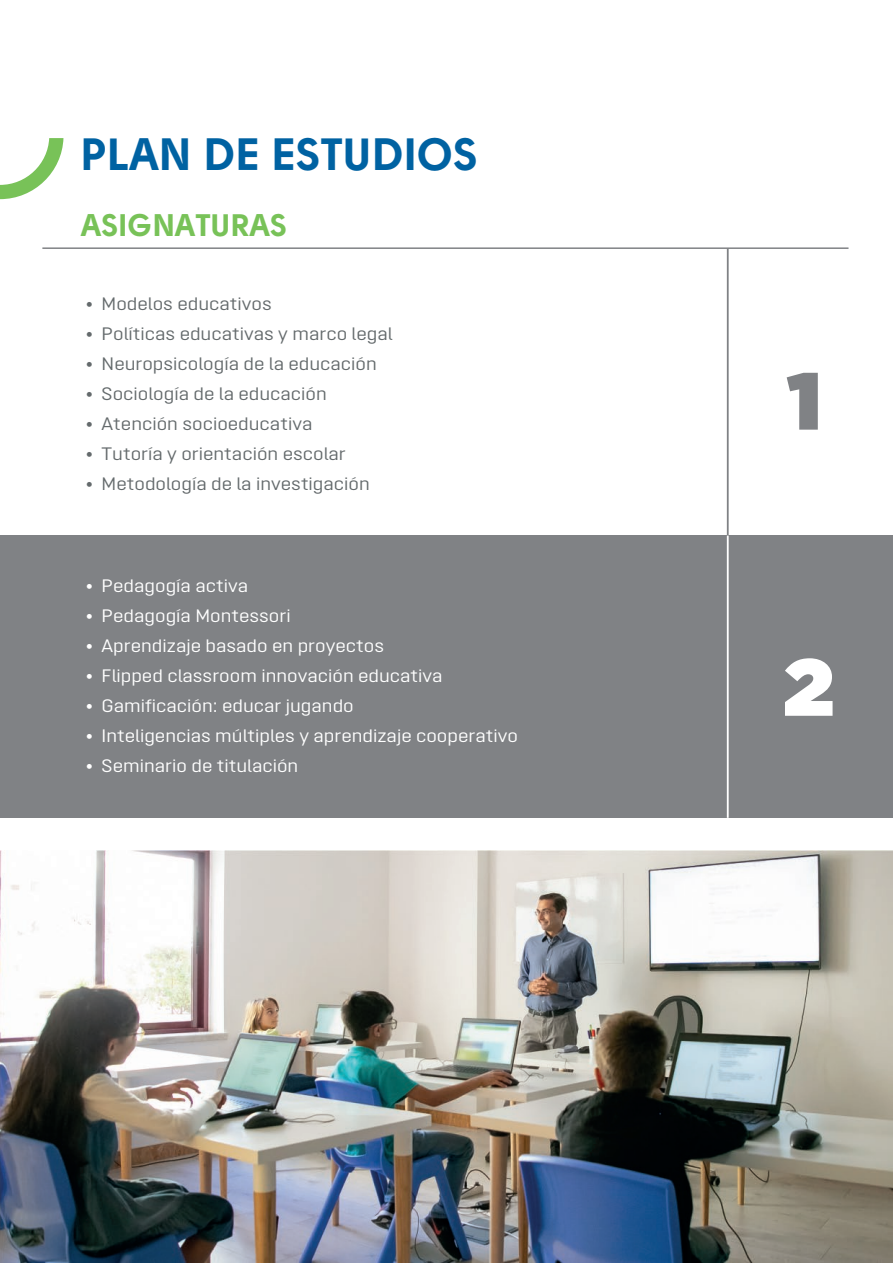
<style>
.page{position:relative;width:893px;height:1263px;background:#fff}
.page>*{position:absolute;margin:0;border:0;box-sizing:border-box;transform-origin:0 0}
.t1{font:900 80.7px "Gotham";color:#808285}
.t2{font:900 80.7px "Gotham";color:#fff}
.t3{font:45px "Solomon Sans Bold";color:#0062a2}
.t4{font:31.05px "Solomon Sans Bold";color:#78c258}
.t5{font:18px "Opinion Pro Extended";color:#fff}
.t6{font:18px "Opinion Pro Extended";color:#646a6c}
</style>
<div class="page">
<div style="left:0;top:536px;width:893px;height:282px;background:#808285"></div>
<hr style="left:42px;top:247px;width:806px;height:2px;background:#808285">
<hr style="left:727px;top:248px;width:2px;height:318px;background:#808285">
<hr style="left:727px;top:536px;width:2px;height:282px;background:#fff">
<svg style="left:0;top:138px;width:63px;height:61px"></svg>
<img style="left:0;top:850px;width:893px;height:413px">
<h2 class="t3" style="left:81px;top:128px;width:399px">PLAN DE ESTUDIOS</h2>
<h3 class="t4" style="left:82px;top:207px;width:207px">ASIGNATURAS</h3>
<p class="t6" style="left:86px;top:293px;width:188px">• Modelos educativos</p>
<p class="t6" style="left:86px;top:323px;width:308px">• Políticas educativas y marco legal</p>
<p class="t6" style="left:86px;top:353px;width:293px">• Neuropsicología de la educación</p>
<p class="t6" style="left:86px;top:383px;width:243px">• Sociología de la educación</p>
<p class="t6" style="left:86px;top:413px;width:228px">• Atención socioeducativa</p>
<p class="t6" style="left:86px;top:443px;width:262px">• Tutoría y orientación escolar</p>
<p class="t6" style="left:86px;top:473px;width:286px">• Metodología de la investigación</p>
<p class="t5" style="left:86px;top:576px;width:164px">• Pedagogía activa</p>
<p class="t5" style="left:86px;top:606px;width:207px">• Pedagogía Montessori</p>
<p class="t5" style="left:86px;top:636px;width:300px">• Aprendizaje basado en proyectos</p>
<p class="t5" style="left:86px;top:666px;width:358px">• Flipped classroom innovación educativa</p>
<p class="t5" style="left:86px;top:696px;width:270px">• Gamificación: educar jugando</p>
<p class="t5" style="left:86px;top:726px;width:434px">• Inteligencias múltiples y aprendizaje cooperativo</p>
<p class="t5" style="left:86px;top:756px;width:214px">• Seminario de titulación</p>
<h1 class="t1" style="left:787px;top:343px;width:36px">1</h1>
<h1 class="t2" style="left:784px;top:629px;width:52px">2</h1>
</div>
